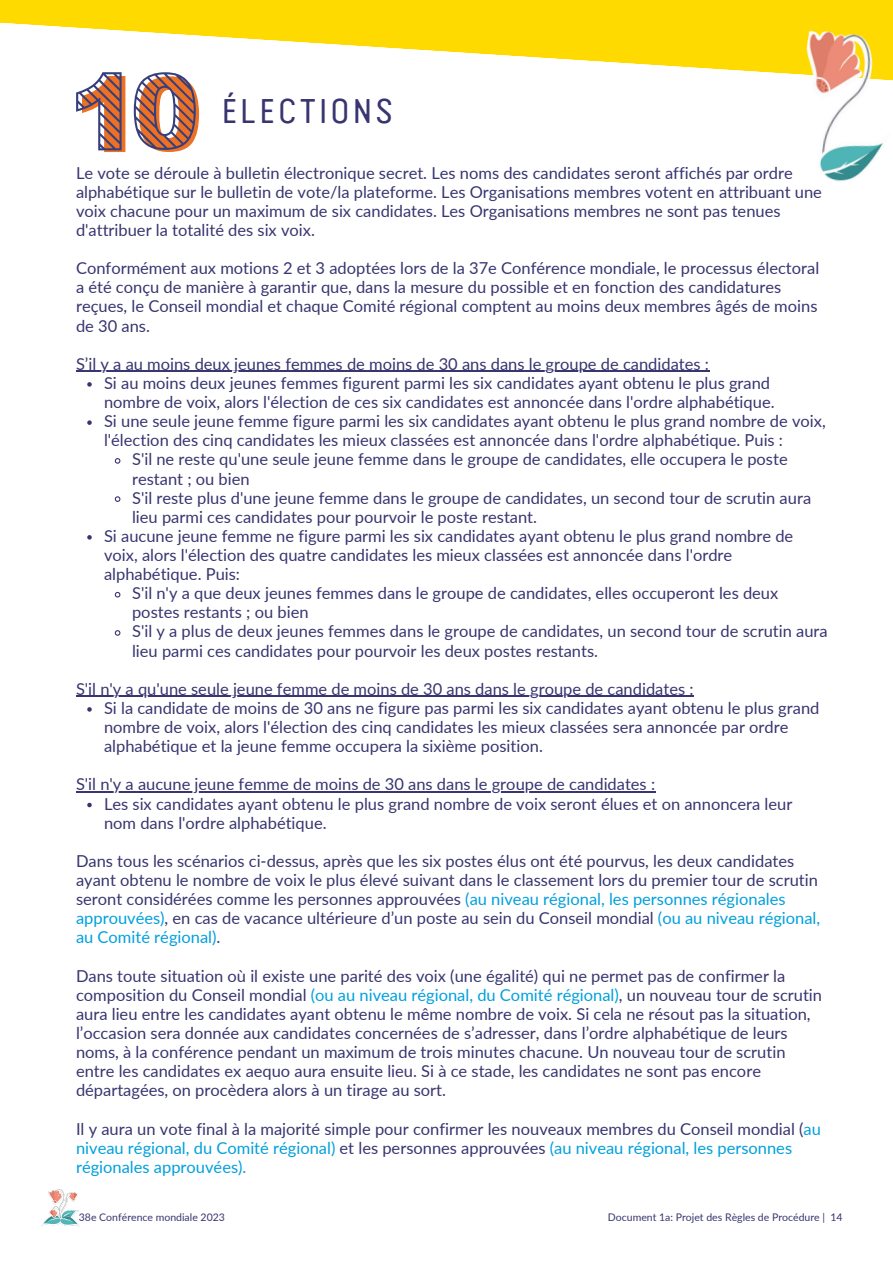
<style>
.page{position:relative;width:893px;height:1264px;background:#fff}
.page>*{position:absolute;margin:0;border:0;box-sizing:border-box;transform-origin:0 0}
.t1{font:34.5px "Van Condensed W01";letter-spacing:.09em;color:#383570}
.t2{font:16.5px/19px "Lato";color:#383570}
.t3{font:10.5px "Lato";color:#383570}
.s1{color:#00a0dd}
</style>
<div class="page">
<svg style="left:87px;top:382px;width:5px;height:4px"></svg>
<svg style="left:87px;top:420px;width:5px;height:5px"></svg>
<svg style="left:114px;top:458px;width:7px;height:6px"></svg>
<svg style="left:114px;top:496px;width:7px;height:6px"></svg>
<svg style="left:87px;top:535px;width:5px;height:4px"></svg>
<svg style="left:114px;top:591px;width:7px;height:7px"></svg>
<svg style="left:114px;top:630px;width:7px;height:6px"></svg>
<svg style="left:87px;top:707px;width:5px;height:4px"></svg>
<svg style="left:87px;top:802px;width:5px;height:5px"></svg>
<hr style="left:76px;top:371px;width:633px;height:1px;background:#383570">
<hr style="left:76px;top:696px;width:617px;height:1px;background:#383570">
<hr style="left:76px;top:791px;width:579px;height:1px;background:#383570">
<svg style="left:0;top:0;width:892px;height:83px;fill:#ffda00"></svg>
<img style="left:790px;top:29px;width:102px;height:152px">
<svg style="left:76px;top:72px;width:49px;height:80px"></svg>
<svg style="left:134px;top:72px;width:65px;height:80px"></svg>
<img style="left:42px;top:1189px;width:37px;height:37px">
<h1 class="t1" style="left:222px;top:87px;width:173px">ÉLECTIONS</h1>
<p class="t2" style="left:76px;top:163px;width:747px">Le vote se déroule à bulletin électronique secret. Les noms des candidates seront affichés par ordre alphabétique sur le bulletin de vote/la plateforme. Les Organisations membres votent en attribuant une voix chacune pour un maximum de six candidates. Les Organisations membres ne sont pas tenues d'attribuer la totalité des six voix.</p>
<p class="t2" style="left:76px;top:258px;width:744px">Conformément aux motions 2 et 3 adoptées lors de la 37e Conférence mondiale, le processus électoral a été conçu de manière à garantir que, dans la mesure du possible et en fonction des candidatures reçues, le Conseil mondial et chaque Comité régional comptent au moins deux membres âgés de moins de 30 ans.</p>
<p class="t2" style="left:76px;top:354px;width:634px">S’il y a au moins deux jeunes femmes de moins de 30 ans dans le groupe de candidates :</p>
<p class="t2" style="left:104px;top:373px;width:667px">Si au moins deux jeunes femmes figurent parmi les six candidates ayant obtenu le plus grand</p>
<p class="t2" style="left:104px;top:392px;width:672px">nombre de voix, alors l'élection de ces six candidates est annoncée dans l'ordre alphabétique.</p>
<p class="t2" style="left:104px;top:411px;width:723px">Si une seule jeune femme figure parmi les six candidates ayant obtenu le plus grand nombre de voix,</p>
<p class="t2" style="left:104px;top:430px;width:680px">l'élection des cinq candidates les mieux classées est annoncée dans l'ordre alphabétique. Puis :</p>
<p class="t2" style="left:132px;top:449px;width:657px">S'il ne reste qu'une seule jeune femme dans le groupe de candidates, elle occupera le poste</p>
<p class="t2" style="left:132px;top:468px;width:119px">restant ; ou bien</p>
<p class="t2" style="left:132px;top:487px;width:680px">S'il reste plus d'une jeune femme dans le groupe de candidates, un second tour de scrutin aura</p>
<p class="t2" style="left:132px;top:507px;width:406px">lieu parmi ces candidates pour pourvoir le poste restant.</p>
<p class="t2" style="left:104px;top:526px;width:690px">Si aucune jeune femme ne figure parmi les six candidates ayant obtenu le plus grand nombre de</p>
<p class="t2" style="left:104px;top:545px;width:629px">voix, alors l'élection des quatre candidates les mieux classées est annoncée dans l'ordre</p>
<p class="t2" style="left:104px;top:564px;width:137px">alphabétique. Puis:</p>
<p class="t2" style="left:132px;top:583px;width:647px">S'il n'y a que deux jeunes femmes dans le groupe de candidates, elles occuperont les deux</p>
<p class="t2" style="left:132px;top:602px;width:178px">postes restants ; ou bien</p>
<p class="t2" style="left:132px;top:621px;width:697px">S'il y a plus de deux jeunes femmes dans le groupe de candidates, un second tour de scrutin aura</p>
<p class="t2" style="left:132px;top:640px;width:467px">lieu parmi ces candidates pour pourvoir les deux postes restants.</p>
<p class="t2" style="left:76px;top:679px;width:619px">S'il n'y a qu'une seule jeune femme de moins de 30 ans dans le groupe de candidates :</p>
<p class="t2" style="left:104px;top:698px;width:717px">Si la candidate de moins de 30 ans ne figure pas parmi les six candidates ayant obtenu le plus grand nombre de voix, alors l'élection des cinq candidates les mieux classées sera annoncée par ordre alphabétique et la jeune femme occupera la sixième position.</p>
<p class="t2" style="left:76px;top:774px;width:580px">S'il n'y a aucune jeune femme de moins de 30 ans dans le groupe de candidates :</p>
<p class="t2" style="left:104px;top:793px;width:689px">Les six candidates ayant obtenu le plus grand nombre de voix seront élues et on annoncera leur nom dans l'ordre alphabétique.</p>
<p class="t2" style="left:76px;top:851px;width:745px">Dans tous les scénarios ci-dessus, après que les six postes élus ont été pourvus, les deux candidates ayant obtenu le nombre de voix le plus élevé suivant dans le classement lors du premier tour de scrutin seront considérées comme les personnes approuvées <span class="s1">(au niveau régional, les personnes régionales approuvées)</span>, en cas de vacance ultérieure d’un poste au sein du Conseil mondial <span class="s1">(ou au niveau régional, au Comité régional)</span>.</p>
<p class="t2" style="left:76px;top:965px;width:747px">Dans toute situation où il existe une parité des voix (une égalité) qui ne permet pas de confirmer la composition du Conseil mondial <span class="s1">(ou au niveau régional, du Comité régional)</span>, un nouveau tour de scrutin aura lieu entre les candidates ayant obtenu le même nombre de voix. Si cela ne résout pas la situation, l’occasion sera donnée aux candidates concernées de s’adresser, dans l’ordre alphabétique de leurs noms, à la conférence pendant un maximum de trois minutes chacune. Un nouveau tour de scrutin entre les candidates ex aequo aura ensuite lieu. Si à ce stade, les candidates ne sont pas encore départagées, on procèdera alors à un tirage au sort.</p>
<p class="t2" style="left:76px;top:1118px;width:746px">Il y aura un vote final à la majorité simple pour confirmer les nouveaux membres du Conseil mondial (<span class="s1">au niveau régional, du Comité régional)</span> et les personnes approuvées <span class="s1">(au niveau régional, les personnes régionales approuvées).</span></p>
<p class="t3" style="left:79px;top:1210px;width:147px">38e Conférence mondiale 2023</p>
<p class="t3" style="left:608px;top:1210px;width:236px">Document 1a: Projet des Règles de Procédure | 14</p>
</div>
